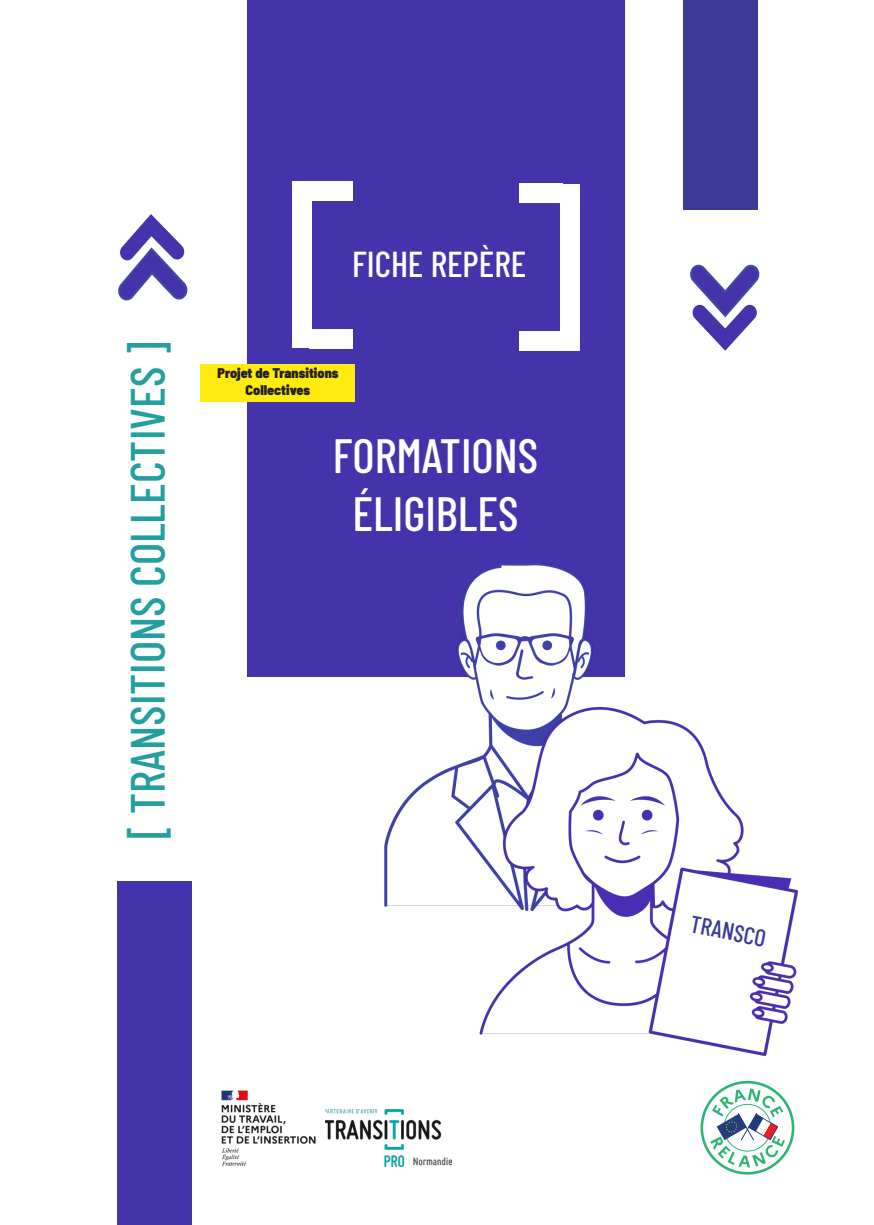
<style>
.page{position:relative;width:874px;height:1225px;background:#fff}
.page>*{position:absolute;margin:0;border:0;box-sizing:border-box;transform-origin:0 0}
.t1{font:500 48px "Barlow Condensed";color:#239f9f}
.t2{font:500 48px "Barlow Condensed";color:#fff}
.t3{font:500 36px "Barlow Condensed";color:#fff}
.t4{font:500 24px "Barlow Condensed";color:#3b3b96}
.t5{font:900 semi-condensed 14px/16.8px "Barlow";color:#231f20;text-align:center}
</style>
<div class="page">
<div style="left:247px;top:0;width:377px;height:677px;background:#4533ab"></div>
<svg style="left:118px;top:214px;width:70px;height:87px"></svg>
<div style="left:117px;top:881px;width:74px;height:344px;background:#4533ab"></div>
<div style="left:683px;top:0;width:74px;height:209px;background:#3b3a97"></div>
<svg style="left:690px;top:264px;width:70px;height:87px"></svg>
<div style="left:293px;top:181px;width:19px;height:167px;background:#fff"></div>
<div style="left:309px;top:181px;width:44px;height:19px;background:#fff"></div>
<div style="left:309px;top:329px;width:44px;height:19px;background:#fff"></div>
<div style="left:560px;top:184px;width:19px;height:167px;background:#fff"></div>
<div style="left:519px;top:331px;width:44px;height:20px;background:#fff"></div>
<div style="left:519px;top:184px;width:44px;height:19px;background:#fff"></div>
<img style="left:384px;top:563px;width:241px;height:344px">
<img style="left:465px;top:707px;width:333px;height:348px">
<div style="left:695px;top:899px;width:53px;height:112px;background:#fff"></div>
<div style="left:201px;top:364px;width:154px;height:38px;background:#ffeb0f"></div>
<svg style="left:700px;top:1080px;width:94px;height:94px"></svg>
<img style="left:325px;top:1110px;width:126px;height:56px">
<img style="left:221px;top:1090px;width:95px;height:76px">
<p class="t1" style="left:113px;top:839px;width:499px;rotate:-90deg">[ TRANSITIONS COLLECTIVES ]</p>
<p class="t3" style="left:352px;top:238px;width:176px">FICHE REPÈRE</p>
<p class="t5" style="left:217px;top:365px;width:122px">Projet de Transitions<br>Collectives</p>
<p class="t2" style="left:332px;top:422px;width:207px">FORMATIONS</p>
<p class="t2" style="left:352px;top:479px;width:167px">ÉLIGIBLES</p>
<p class="t4" style="left:693px;top:907px;width:78px;rotate:11deg">TRANSCO</p>
</div>
